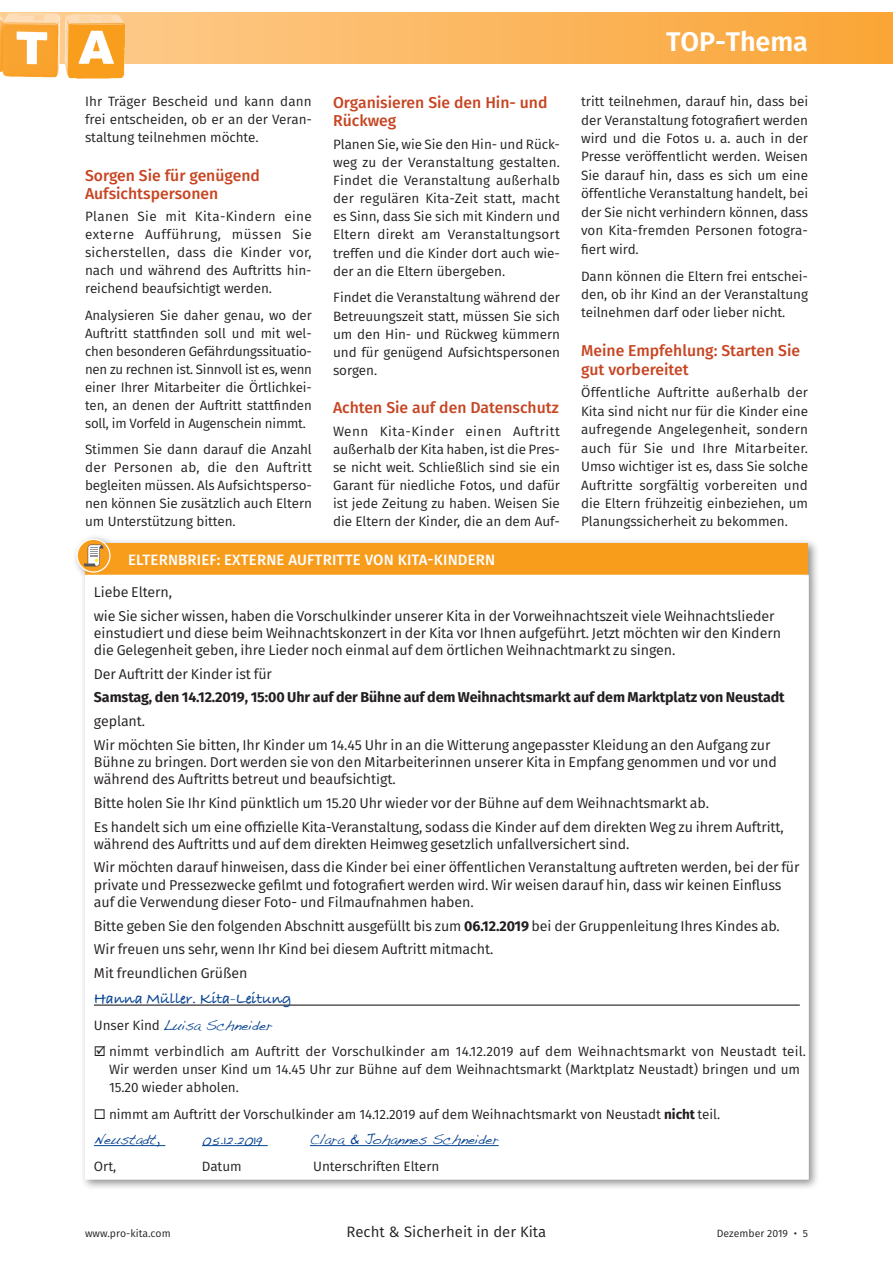
<style>
.page{position:relative;width:893px;height:1263px;background:#fff}
.page>*{position:absolute;margin:0;border:0;box-sizing:border-box;transform-origin:0 0}
.t1{font:600 27px "Fira Sans";letter-spacing:-.005em;color:#fff}
.t2{font:500 15.75px/18px "Fira Sans";color:#c74522}
.t3{font:700 15.75px "Bradley Hand ITCTT";letter-spacing:-.005em;color:#094594}
.t4{font:500 15px "Fira Sans";letter-spacing:.01em;color:#fff}
.t5{font:15px "Fira Sans";color:#231f20}
.t6{font:14.25px/23.7px "Fira Sans";letter-spacing:-.01em;color:#231f20}
.t7{font:700 14.25px "Fira Sans";letter-spacing:-.005em;color:#231f20}
.t8{font:14.25px "Handwriting Dakota";letter-spacing:-.01em;color:#094594}
.t9{font:13.5px/18px "Fira Sans";letter-spacing:-.005em;color:#231f20;text-align:justify}
.t10{font:10.5px "Fira Sans";color:#231f20}
.s1{font-weight:700}
.s2{font-family:"Fira Sans";font-size:13.5px;color:#231f20}
</style>
<div class="page">
<svg style="left:139px;top:13px;width:754px;height:51px;background:#fbb65e"></svg>
<img style="left:4px;top:75px;width:120px;height:4px">
<img style="left:0;top:12px;width:139px;height:63px">
<div style="left:72px;top:534px;width:748px;height:656px;background:#231f20;opacity:.5"></div>
<div style="left:85px;top:543px;width:723px;height:32px;background:#f89c1c"></div>
<div style="left:85px;top:575px;width:723px;height:604px;background:#fff"></div>
<hr style="left:85px;top:575px;width:724px;height:1px;background:#fff">
<hr style="left:85px;top:1179px;width:724px;height:1px;background:#fff">
<hr style="left:808px;top:576px;width:1px;height:603px;background:#fff">
<hr style="left:94px;top:1004px;width:706px;height:2px;background:#231f20">
<hr style="left:94px;top:1145px;width:71px;height:1px;background:#094594">
<hr style="left:202px;top:1145px;width:66px;height:1px;background:#094594">
<hr style="left:310px;top:1145px;width:189px;height:1px;background:#094594">
<svg style="left:77px;top:539px;width:33px;height:33px"></svg>
<svg style="left:84px;top:544px;width:19px;height:22px"></svg>
<div style="left:77px;top:539px;width:34px;height:34px;border:1px solid #fff;border-radius:50%"></div>
<p class="t9" style="left:85px;top:92px;width:228px">Ihr Träger Bescheid und kann dann frei entscheiden, ob er an der Veran&shy;staltung teilnehmen möchte.</p>
<p class="t2" style="left:85px;top:165px;width:176px">Sorgen Sie für genügend<br>Aufsichtspersonen</p>
<p class="t9" style="left:85px;top:207px;width:228px">Planen Sie mit Kita-Kindern eine externe Aufführung, müssen Sie sicherstellen, dass die Kinder vor, nach und während des Auftritts hin&shy;reichend beaufsichtigt werden.</p>
<p class="t9" style="left:85px;top:306px;width:228px">Analysieren Sie daher genau, wo der Auftritt stattfinden soll und mit wel&shy;chen besonderen Gefährdungssituatio&shy;nen zu rechnen ist. Sinnvoll ist es, wenn einer Ihrer Mitarbeiter die Örtlichkei&shy;ten, an denen der Auftritt stattfinden soll, im Vorfeld in Augenschein nimmt.</p>
<p class="t9" style="left:85px;top:440px;width:228px">Stimmen Sie dann darauf die Anzahl der Personen ab, die den Auftritt begleiten müssen. Als Aufsichtsperso&shy;nen können Sie zusätzlich auch Eltern um Unterstützung bitten.</p>
<p class="t2" style="left:333px;top:93px;width:216px">Organisieren Sie den Hin- und<br>Rückweg</p>
<p class="t9" style="left:333px;top:135px;width:228px">Planen Sie, wie Sie den Hin- und Rück&shy;weg zu der Veranstaltung gestalten.<br>Findet die Veranstaltung außerhalb der regulären Kita-Zeit statt, macht es Sinn, dass Sie sich mit Kindern und Eltern direkt am Veranstaltungsort treffen und die Kinder dort auch wie&shy;der an die Eltern übergeben.</p>
<p class="t9" style="left:333px;top:288px;width:228px">Findet die Veranstaltung während der Betreuungszeit statt, müssen Sie sich um den Hin- und Rückweg kümmern und für genügend Aufsichtspersonen sorgen.</p>
<p class="t2" style="left:333px;top:398px;width:227px">Achten Sie auf den Datenschutz</p>
<p class="t9" style="left:333px;top:422px;width:228px">Wenn Kita-Kinder einen Auftritt außerhalb der Kita haben, ist die Pres&shy;se nicht weit. Schließlich sind sie ein Garant für niedliche Fotos, und dafür ist jede Zeitung zu haben. Weisen Sie die Eltern der Kinder, die an dem Auf-</p>
<h1 class="t1" style="left:666px;top:19px;width:143px">TOP-Thema</h1>
<p class="t9" style="left:581px;top:92px;width:228px;line-height:18.5px">tritt teilnehmen, darauf hin, dass bei der Veranstaltung fotografiert werden wird und die Fotos u. a. auch in der Presse veröffentlicht werden. Weisen Sie darauf hin, dass es sich um eine öffentliche Veranstaltung handelt, bei der Sie nicht verhindern können, dass von Kita-fremden Personen fotogra&shy;fiert wird.</p>
<p class="t9" style="left:581px;top:266px;width:228px;line-height:18.5px">Dann können die Eltern frei entschei&shy;den, ob ihr Kind an der Veranstaltung teilnehmen darf oder lieber nicht.</p>
<p class="t2" style="left:581px;top:341px;width:220px;line-height:18.5px">Meine Empfehlung: Starten Sie gut vorbereitet</p>
<p class="t9" style="left:581px;top:383px;width:228px;line-height:18.5px">Öffentliche Auftritte außerhalb der Kita sind nicht nur für die Kinder eine aufregende Angelegenheit, sondern auch für Sie und Ihre Mitarbeiter.<br>Umso wichtiger ist es, dass Sie solche Auftritte sorgfältig vorbereiten und die Eltern frühzeitig einbeziehen, um Planungssicherheit zu bekommen.</p>
<p class="t4" style="left:128px;top:547px;width:369px">ELTERNBRIEF: EXTERNE AUFTRITTE VON KITA-KINDERN</p>
<p class="t6" style="left:94px;top:580px;width:682px">Liebe Eltern,<br>wie Sie sicher wissen, haben die Vorschulkinder unserer Kita in der Vorweihnachtszeit viele Weihnachtslieder</p>
<p class="t6" style="left:94px;top:624px;width:689px;line-height:17.2px">einstudiert und diese beim Weihnachtskonzert in der Kita vor Ihnen aufgeführt. Jetzt möchten wir den Kindern die Gelegenheit geben, ihre Lieder noch einmal auf dem örtlichen Weihnachtmarkt zu singen.</p>
<p class="t6" style="left:94px;top:662px;width:180px">Der Auftritt der Kinder ist für</p>
<p class="t7" style="left:94px;top:685px;width:692px">Samstag, den 14.12.2019, 15:00 Uhr auf der Bühne auf dem Weihnachtsmarkt auf dem Marktplatz von Neustadt</p>
<p class="t6" style="left:94px;top:709px;width:678px">geplant.<br>Wir möchten Sie bitten, Ihr Kinder um 14.45 Uhr in an die Witterung angepasster Kleidung an den Aufgang zur</p>
<p class="t6" style="left:94px;top:753px;width:684px;line-height:17.2px">Bühne zu bringen. Dort werden sie von den Mitarbeiterinnen unserer Kita in Empfang genommen und vor und während des Auftritts betreut und beaufsichtigt.</p>
<p class="t6" style="left:94px;top:791px;width:691px">Bitte holen Sie Ihr Kind pünktlich um 15.20 Uhr wieder vor der Bühne auf dem Weihnachtsmarkt ab.<br>Es handelt sich um eine offizielle Kita-Veranstaltung, sodass die Kinder auf dem direkten Weg zu ihrem Auftritt,</p>
<p class="t6" style="left:94px;top:832px;width:707px">während des Auftritts und auf dem direkten Heimweg gesetzlich unfallversichert sind.<br>Wir möchten darauf hinweisen, dass die Kinder bei einer öffentlichen Veranstaltung auftreten werden, bei der für</p>
<p class="t6" style="left:94px;top:876px;width:689px;line-height:17.2px">private und Pressezwecke gefilmt und fotografiert werden wird. Wir weisen darauf hin, dass wir keinen Einfluss auf die Verwendung dieser Foto- und Filmaufnahmen haben.</p>
<p class="t6" style="left:94px;top:913px;width:687px">Bitte geben Sie den folgenden Abschnitt ausgefüllt bis zum <span class="s1">06.12.2019</span> bei der Gruppenleitung Ihres Kindes ab.<br>Wir freuen uns sehr, wenn Ihr Kind bei diesem Auftritt mitmacht.<br>Mit freundlichen Grüßen</p>
<p class="t3" style="left:94px;top:987px;width:199px">Hanna Müller. Kita-Leitung</p>
<p class="t8" style="left:94px;top:1016px;width:180px"><span class="s2">Unser Kind</span> Luisa Schneider</p>
<p class="t9" style="left:109px;top:1042px;width:698px;text-align:left;text-indent:-15px">☑ nimmt verbindlich am Auftritt der Vorschulkinder am 14.12.2019 auf dem Weihnachtsmarkt von Neustadt teil.<br>Wir werden unser Kind um 14.45 Uhr zur Bühne auf dem Weihnachtsmarkt (Marktplatz Neustadt) bringen und um<br>15.20 wieder abholen.</p>
<p class="t9" style="left:94px;top:1104px;width:628px">◻ nimmt am Auftritt der Vorschulkinder am 14.12.2019 auf dem Weihnachtsmarkt von Neustadt <span class="s1">nicht</span> teil.</p>
<p class="t8" style="left:94px;top:1131px;width:67px">Neustadt,</p>
<p class="t8" style="left:202px;top:1131px;width:62px">05.12.2019</p>
<p class="t8" style="left:310px;top:1131px;width:190px">Clara &amp; Johannes Schneider</p>
<p class="t9" style="left:94px;top:1157px;width:24px">Ort,</p>
<p class="t9" style="left:202px;top:1157px;width:41px">Datum</p>
<p class="t9" style="left:313px;top:1157px;width:128px">Unterschriften Eltern</p>
<p class="t10" style="left:85px;top:1225px;width:87px">www.pro-kita.com</p>
<p class="t5" style="left:347px;top:1220px;width:201px">Recht &amp; Sicherheit in der Kita</p>
<p class="t10" style="left:717px;top:1225px;width:93px">Dezember 2019 • 5</p>
</div>
